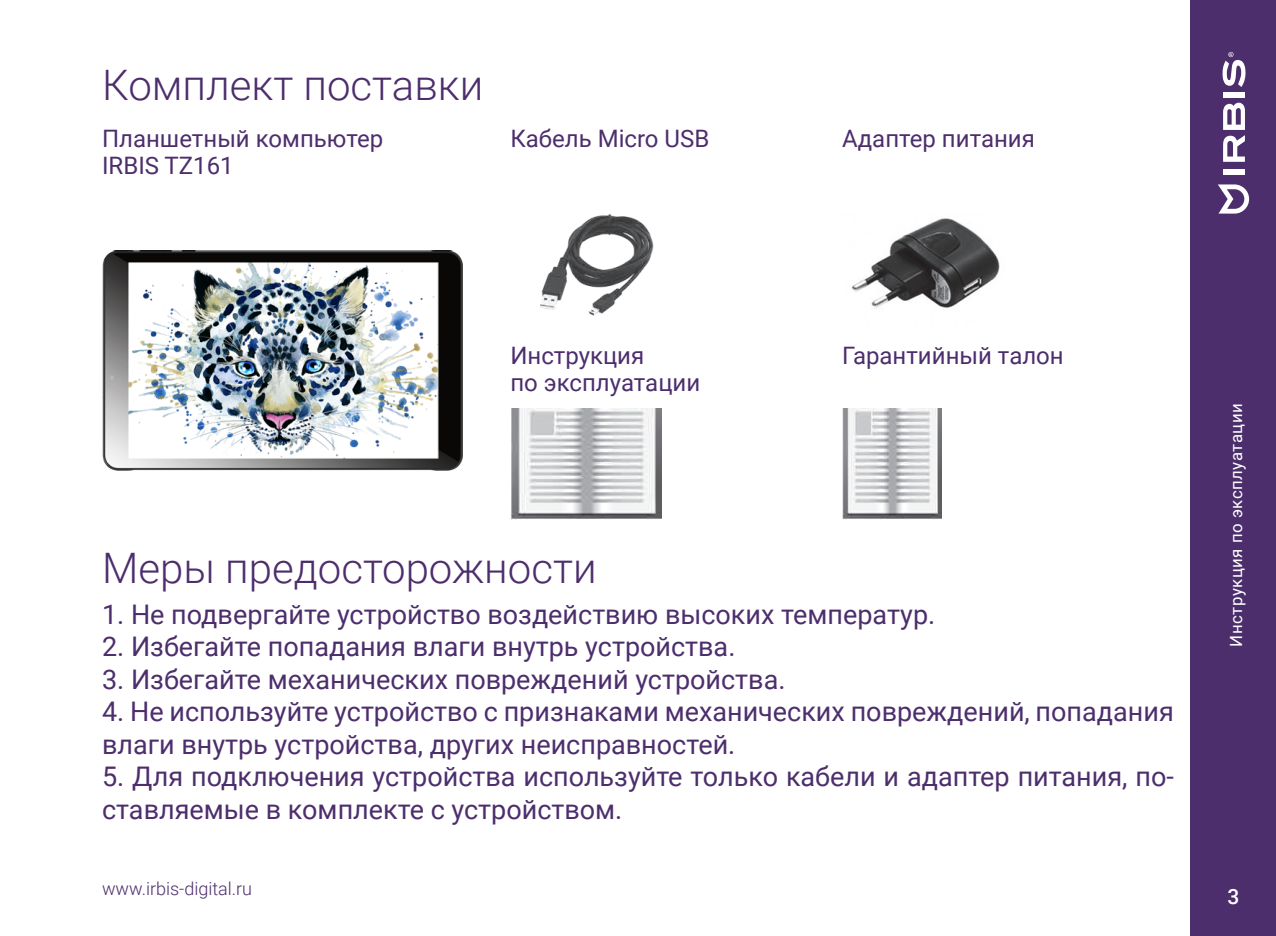
<style>
.page{position:relative;width:1276px;height:936px;background:#fff}
.page>*{position:absolute;margin:0;border:0;box-sizing:border-box;transform-origin:0 0}
.t1{font:300 42px "Roboto";color:#4d2e6d}
.t2{font:27px/32.4px "Roboto";color:#4d2e6d}
.t3{font:24px/27px "Roboto";color:#4d2e6d}
.t4{font:500 21px "Roboto";color:#fff}
.t5{font:300 18px "Roboto";color:#4d2e6d}
.t6{font:16.8px "Roboto";letter-spacing:.03em;color:#fff}
</style>
<div class="page">
<div style="left:1191px;top:0;width:85px;height:935px;background:#4d2e6d"></div>
<svg style="left:1218px;top:184px;width:31px;height:29px"></svg>
<svg style="left:1223px;top:102px;width:22px;height:60px"></svg>
<div style="left:1223px;top:169px;width:22px;height:5px;background:#fff"></div>
<div style="left:1223px;top:92px;width:22px;height:5px;background:#fff"></div>
<svg style="left:1222px;top:52px;width:24px;height:35px"></svg>
<img style="left:102px;top:251px;width:361px;height:219px">
<img style="left:540px;top:214px;width:114px;height:102px">
<img style="left:852px;top:218px;width:148px;height:91px">
<img style="left:510px;top:408px;width:151px;height:111px">
<img style="left:842px;top:408px;width:99px;height:111px">
<h1 class="t1" style="left:102px;top:55px;width:383px">Комплект поставки</h1>
<p class="t3" style="left:102px;top:124px;width:283px">Планшетный компьютер<br>IRBIS TZ161</p>
<p class="t3" style="left:510px;top:124px;width:200px">Кабель Micro USB</p>
<p class="t3" style="left:842px;top:124px;width:194px">Адаптер питания</p>
<p class="t3" style="left:510px;top:341px;width:191px">Инструкция<br>по эксплуатации</p>
<p class="t3" style="left:842px;top:341px;width:223px">Гарантийный талон</p>
<h1 class="t1" style="left:102px;top:538px;width:496px">Меры предосторожности</h1>
<p class="t2" style="left:102px;top:597px;width:834px">1. Не подвергайте устройство воздействию высоких температур.</p>
<p class="t2" style="left:102px;top:629px;width:635px">2. Избегайте попадания влаги внутрь устройства.</p>
<p class="t2" style="left:102px;top:662px;width:685px">3. Избегайте механических повреждений устройства.</p>
<p class="t2" style="left:102px;top:694px;width:1073px">4. Не используйте устройство с признаками механических повреждений, попадания влаги внутрь устройства, других неисправностей.</p>
<p class="t2" style="left:102px;top:759px;width:1073px">5. Для подключения устройства используйте только кабели и адаптер питания, по&shy;ставляемые в комплекте с устройством.</p>
<p class="t5" style="left:102px;top:876px;width:152px">www.irbis-digital.ru</p>
<p class="t6" style="left:1224px;top:646px;width:245px;rotate:-90deg">Инструкция по эксплуатации</p>
<p class="t4" style="left:1227px;top:882px;width:13px">3</p>
</div>
